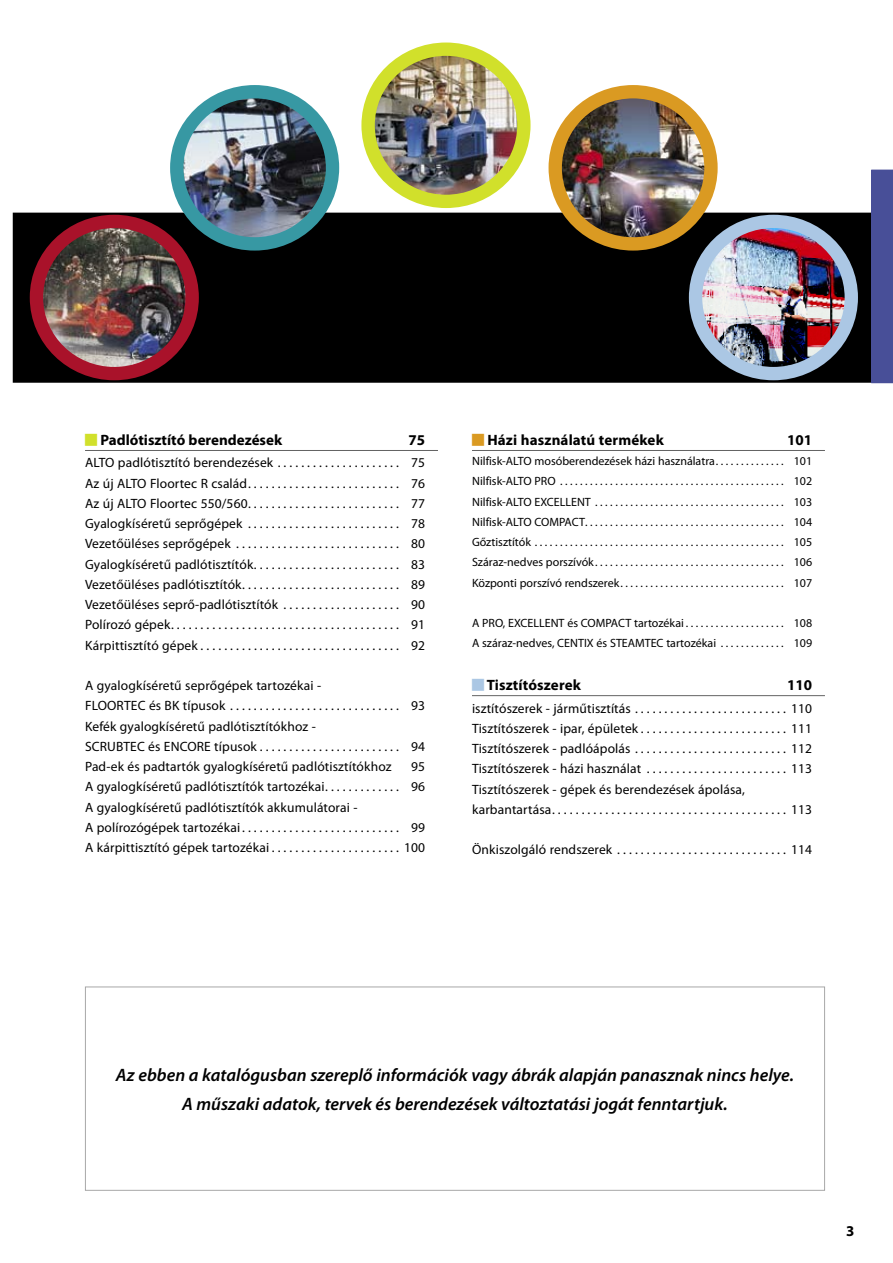
<style>
.page{position:relative;width:893px;height:1263px;background:#fff}
.page>*{position:absolute;margin:0;border:0;box-sizing:border-box;transform-origin:0 0}
.t1{font:italic 600 18px/28.2px "Myriad Pro";color:#000;text-align:center}
.t2{font:700 15px "Myriad Pro";color:#000}
.t3{font:13.5px/20.2px "Myriad Pro";letter-spacing:.01em;color:#000}
.t4{font:12px/20.2px "Myriad Pro";color:#000;text-align:justify}
.s1{color:#d1e02b}
.s2{color:#da9a22}
.s3{color:#abc7e4}
</style>
<div class="page">
<div style="left:13px;top:213px;width:859px;height:170px;background:#000"></div>
<div style="left:872px;top:170px;width:21px;height:213px;background:#484f98"></div>
<hr style="left:85px;top:450px;width:353px;height:1px;background:#636363">
<hr style="left:472px;top:450px;width:353px;height:1px;background:#636363">
<hr style="left:472px;top:695px;width:353px;height:1px;background:#636363">
<div style="left:85px;top:986px;width:740px;height:205px;border:1px solid #a8a8a8"></div>
<img style="left:36px;top:221px;width:156px;height:148px">
<div style="left:30px;top:215px;width:169px;height:165px;border:13px solid #a9122a;border-radius:50%"></div>
<img style="left:177px;top:92px;width:155px;height:146px">
<div style="left:170px;top:85px;width:169px;height:166px;border:13px solid #3798a3;border-radius:50%"></div>
<img style="left:368px;top:54px;width:156px;height:142px">
<div style="left:361px;top:43px;width:169px;height:165px;border:13px solid #d1e02b;border-radius:50%"></div>
<img style="left:555px;top:92px;width:156px;height:152px;border-radius:50%">
<div style="left:549px;top:85px;width:169px;height:166px;border:13px solid #da9a22;border-radius:50%"></div>
<img style="left:698px;top:221px;width:153px;height:153px">
<div style="left:689px;top:215px;width:169px;height:165px;border:13px solid #abc7e4;border-radius:50%"></div>
<p class="t2" style="left:85px;top:430px;width:199px"><span class="s1">■</span> Padlótisztító berendezések</p>
<p class="t2" style="left:409px;top:430px;width:18px">75</p>
<p class="t3" style="left:85px;top:452px;width:310px">ALTO padlótisztító berendezések . . . . . . . . . . . . . . . . . . . .</p>
<p class="t3" style="left:411px;top:452px;width:15px">75</p>
<p class="t3" style="left:85px;top:473px;width:310px">Az új ALTO Floortec R család .........................</p>
<p class="t3" style="left:411px;top:473px;width:15px">76</p>
<p class="t3" style="left:85px;top:493px;width:310px">Az új ALTO Floortec 550/560 .........................</p>
<p class="t3" style="left:411px;top:493px;width:15px">77</p>
<p class="t3" style="left:85px;top:513px;width:310px">Gyalogkíséretű seprőgépek .........................</p>
<p class="t3" style="left:411px;top:513px;width:15px">78</p>
<p class="t3" style="left:85px;top:533px;width:310px">Vezetőüléses seprőgépek ...........................</p>
<p class="t3" style="left:411px;top:533px;width:15px">80</p>
<p class="t3" style="left:85px;top:554px;width:310px">Gyalogkíséretű padlótisztítók . . . . . . . . . . . . . . . . . . . . . . . .</p>
<p class="t3" style="left:411px;top:554px;width:15px">83</p>
<p class="t3" style="left:85px;top:574px;width:310px">Vezetőüléses padlótisztítók ..........................</p>
<p class="t3" style="left:411px;top:574px;width:15px">89</p>
<p class="t3" style="left:85px;top:594px;width:310px">Vezetőüléses seprő-padlótisztítók . . . . . . . . . . . . . . . . . . .</p>
<p class="t3" style="left:411px;top:594px;width:15px">90</p>
<p class="t3" style="left:85px;top:614px;width:310px">Polírozó gépek ......................................</p>
<p class="t3" style="left:411px;top:614px;width:15px">91</p>
<p class="t3" style="left:85px;top:635px;width:310px">Kárpittisztító gépek .................................</p>
<p class="t3" style="left:411px;top:635px;width:15px">92</p>
<p class="t3" style="left:85px;top:675px;width:310px">A gyalogkíséretű seprőgépek tartozékai -<br>FLOORTEC és BK típusok ............................</p>
<p class="t3" style="left:411px;top:695px;width:15px">93</p>
<p class="t3" style="left:85px;top:716px;width:310px">Kefék gyalogkíséretű padlótisztítókhoz -<br>SCRUBTEC és ENCORE típusok .......................</p>
<p class="t3" style="left:411px;top:736px;width:15px">94</p>
<p class="t3" style="left:85px;top:756px;width:308px">Pad-ek és padtartók gyalogkíséretű padlótisztítókhoz</p>
<p class="t3" style="left:411px;top:756px;width:15px">95</p>
<p class="t3" style="left:85px;top:776px;width:310px">A gyalogkíséretű padlótisztítók tartozékai . . . . . . . . . . . .</p>
<p class="t3" style="left:411px;top:776px;width:15px">96</p>
<p class="t3" style="left:85px;top:797px;width:310px">A gyalogkíséretű padlótisztítók akkumulátorai -<br>A polírozógépek tartozékai ..........................</p>
<p class="t3" style="left:85px;top:817px;width:342px;text-align:right">99<br>A kárpittisztító gépek tartozékai . . . . . . . . . . . . . . . . . . . . . 100</p>
<p class="t2" style="left:472px;top:430px;width:193px"><span class="s2">■</span> Házi használatú termékek</p>
<p class="t2" style="left:787px;top:430px;width:26px">101</p>
<p class="t4" style="left:472px;top:451px;width:342px">Nilfisk-ALTO mosóberendezések házi használatra . . . . . . . . . . . . . . 101<br>Nilfisk-ALTO PRO ............................................. 102<br>Nilfisk-ALTO EXCELLENT ...................................... 103<br>Nilfisk-ALTO COMPACT ........................................ 104<br>Gőztisztítók .................................................. 105<br>Száraz-nedves porszívók ...................................... 106<br>Központi porszívó rendszerek ................................. 107</p>
<p class="t4" style="left:472px;top:613px;width:342px">A PRO, EXCELLENT és COMPACT tartozékai . . . . . . . . . . . . . . . . . . . . 108<br>A száraz-nedves, CENTIX és STEAMTEC tartozékai . . . . . . . . . . . . . 109</p>
<p class="t2" style="left:472px;top:675px;width:110px"><span class="s3">■</span> Tisztítószerek</p>
<p class="t2" style="left:787px;top:675px;width:26px">110</p>
<p class="t3" style="left:472px;top:698px;width:342px">isztítószerek - járműtisztítás . . . . . . . . . . . . . . . . . . . . . . . . . 110<br>Tisztítószerek - ipar, épületek . . . . . . . . . . . . . . . . . . . . . . . . 111<br>Tisztítószerek - padlóápolás . . . . . . . . . . . . . . . . . . . . . . . . . 112<br>Tisztítószerek - házi használat . . . . . . . . . . . . . . . . . . . . . . . 113<br>Tisztítószerek - gépek és berendezések ápolása, karbantartása ....................................... 113</p>
<p class="t3" style="left:472px;top:839px;width:342px">Önkiszolgáló rendszerek ............................ 114</p>
<h1 class="t1" style="left:116px;top:1061px;width:679px">Az ebben a katalógusban szereplő információk vagy ábrák alapján panasznak nincs helye.<br>A műszaki adatok, tervek és berendezések változtatási jogát fenntartjuk.</h1>
</div>
